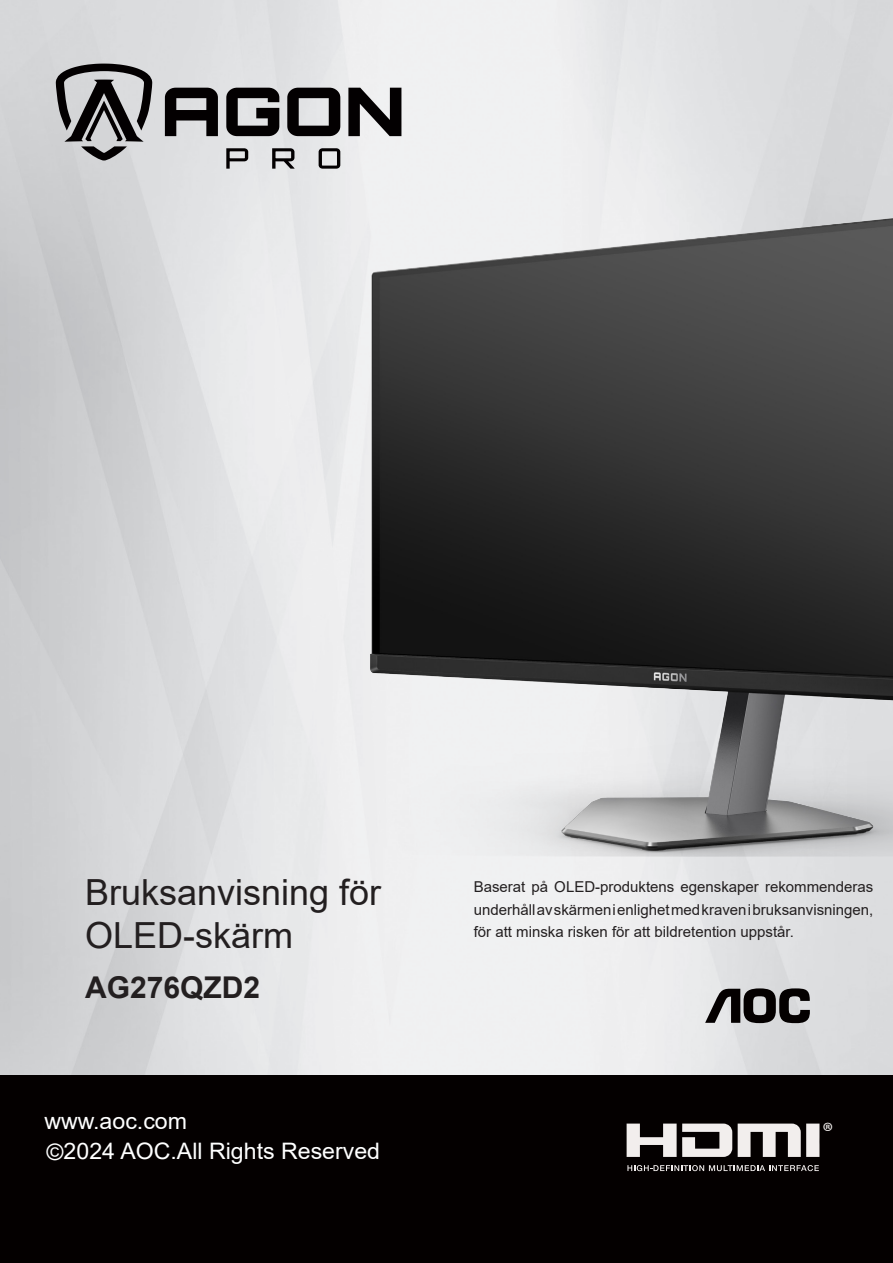
<style>
.page{position:relative;width:893px;height:1263px;background:#fff}
.page>*{position:absolute;margin:0;border:0;box-sizing:border-box;transform-origin:0 0}
.无间隔{font:36px/43.2px "Arial";color:#231f20}
.无间隔-2{font:700 30px "Arial";color:#231f20}
.t1{font:25.35px "Myriad Pro";color:#f2eeed}
.t2{font:22.65px "Arial";color:#fff}
.t3{font:15px/22.5px "Arial";color:#231f20;text-align:justify}
</style>
<div class="page">
<div style="left:0;top:1075px;width:893px;height:188px;background:#040000"></div>
<svg style="left:705px;top:988px;width:105px;height:35px;background:#615f60"></svg>
<svg style="left:627px;top:1123px;width:105px;height:34px"></svg>
<svg style="left:738px;top:1123px;width:81px;height:34px"></svg>
<svg style="left:627px;top:1165px;width:192px;height:6px"></svg>
<img style="left:324px;top:184px;width:569px;height:672px">
<svg style="left:56px;top:64px;width:96px;height:97px;background:#858486"></svg>
<svg style="left:226px;top:148px;width:22px;height:21px"></svg>
<svg style="left:272px;top:148px;width:22px;height:21px"></svg>
<svg style="left:319px;top:148px;width:21px;height:21px"></svg>
<svg style="left:348px;top:88px;width:53px;height:48px"></svg>
<svg style="left:165px;top:88px;width:53px;height:48px;background:#4d4b4d"></svg>
<svg style="left:226px;top:88px;width:53px;height:48px;background:#4e4c4e"></svg>
<svg style="left:287px;top:88px;width:53px;height:48px;background:#545253"></svg>
<p class="无间隔" style="left:85px;top:870px;width:298px">Bruksanvisning för<br>OLED-skärm</p>
<p class="无间隔-2" style="left:85px;top:966px;width:177px">AG276QZD2</p>
<p class="t3" style="left:474px;top:876px;width:401px">Baserat på OLED-produktens egenskaper rekommenderas underhåll av skärmen i enlighet med kraven i bruksanvisningen, för att minska risken för att bildretention uppstår.</p>
<p class="t2" style="left:44px;top:1105px;width:144px">www.aoc.com</p>
<p class="t1" style="left:823px;top:1116px;width:12px">®</p>
<p class="t2" style="left:46px;top:1135px;width:335px">©2024 AOC.All Rights Reserved</p>
</div>
